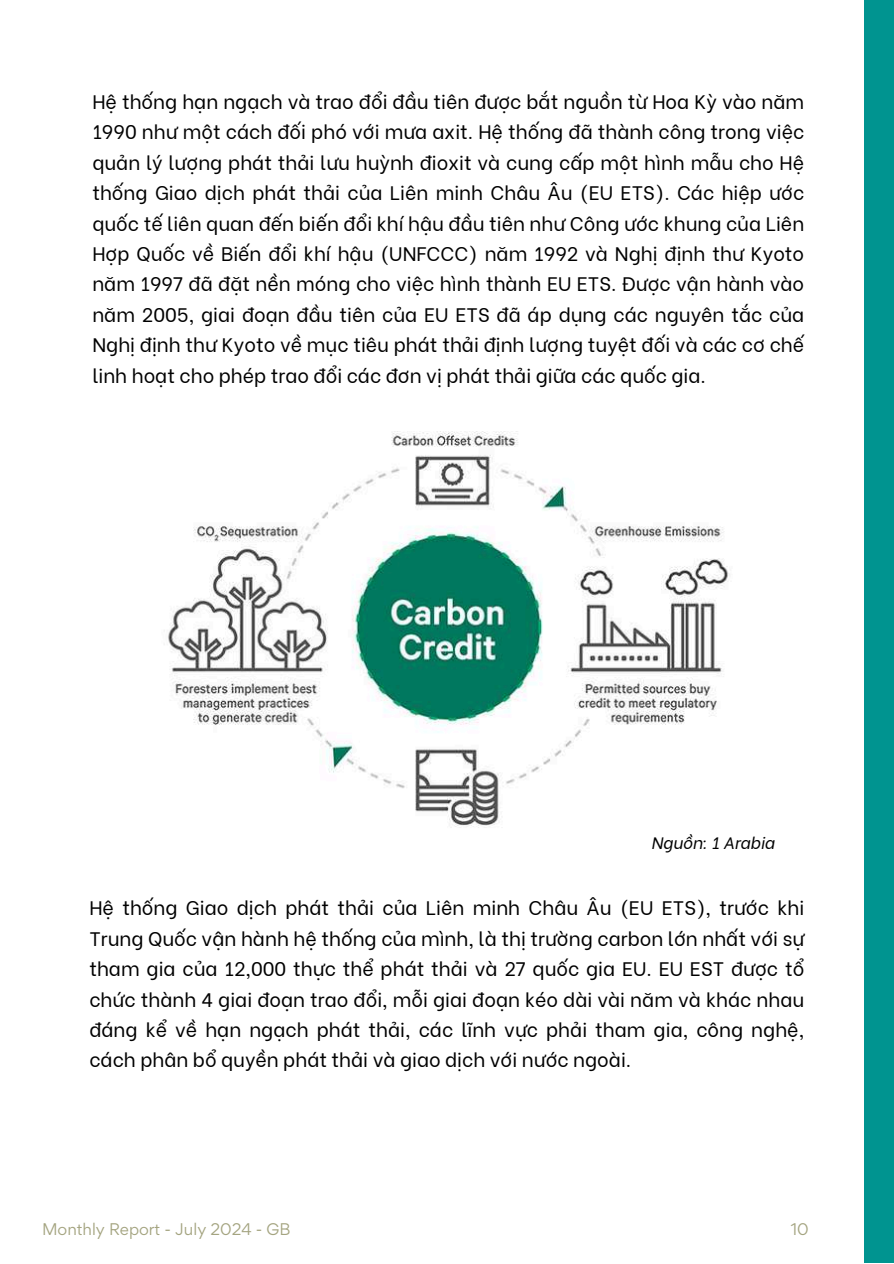
<style>
.page{position:relative;width:894px;height:1264px;background:#fff}
.page>*{position:absolute;margin:0;border:0;box-sizing:border-box;transform-origin:0 0}
.t1{font:19.5px/30.3px "Be Vietnam";color:#000;text-align:justify}
.t2{font:italic 16.5px "Be Vietnam";color:#000}
.t3{font:15px "Gordita";color:#a4a480}
</style>
<div class="page">
<div style="left:864px;top:0;width:29px;height:1263px;background:#009490"></div>
<img style="left:164px;top:431px;width:566px;height:397px">
<p class="t1" style="left:92px;top:85px;width:713px">Hệ thống hạn ngạch và trao đổi đầu tiên được bắt nguồn từ Hoa Kỳ vào năm 1990 như một cách đối phó với mưa axit. Hệ thống đã thành công trong việc quản lý lượng phát thải lưu huỳnh đioxit và cung cấp một hình mẫu cho Hệ thống Giao dịch phát thải của Liên minh Châu Âu (EU ETS). Các hiệp ước quốc tế liên quan đến biến đổi khí hậu đầu tiên như Công ước khung của Liên Hợp Quốc về Biến đổi khí hậu (UNFCCC) năm 1992 và Nghị định thư Kyoto năm 1997 đã đặt nền móng cho việc hình thành EU ETS. Được vận hành vào năm 2005, giai đoạn đầu tiên của EU ETS đã áp dụng các nguyên tắc của Nghị định thư Kyoto về mục tiêu phát thải định lượng tuyệt đối và các cơ chế linh hoạt cho phép trao đổi các đơn vị phát thải giữa các quốc gia.</p>
<p class="t2" style="left:651px;top:829px;width:125px">Nguồn: 1 Arabia</p>
<p class="t1" style="left:89px;top:891px;width:716px">Hệ thống Giao dịch phát thải của Liên minh Châu Âu (EU ETS), trước khi Trung Quốc vận hành hệ thống của mình, là thị trường carbon lớn nhất với sự tham gia của 12,000 thực thể phát thải và 27 quốc gia EU. EU EST được tổ chức thành 4 giai đoạn trao đổi, mỗi giai đoạn kéo dài vài năm và khác nhau đáng kể về hạn ngạch phát thải, các lĩnh vực phải tham gia, công nghệ, cách phân bổ quyền phát thải và giao dịch với nước ngoài.</p>
<p class="t3" style="left:42px;top:1218px;width:250px">Monthly Report - July 2024 - GB</p>
<p class="t3" style="left:790px;top:1218px;width:19px">10</p>
</div>
